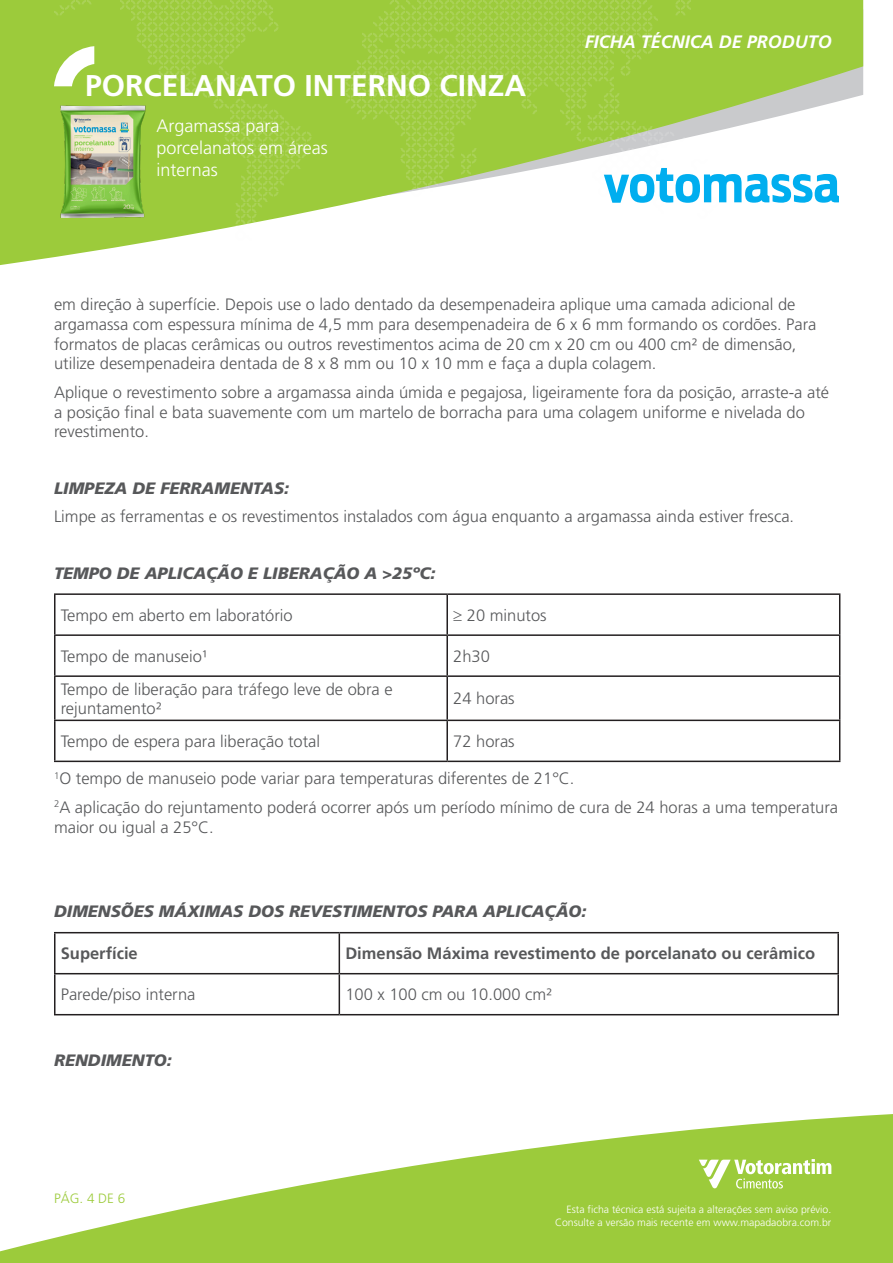
<style>
.page{position:relative;width:893px;height:1263px;background:#fff}
.page>*{position:absolute;margin:0;border:0;box-sizing:border-box;transform-origin:0 0}
.t1{font:700 30px "Frutiger LT Std";color:#fff}
.t2{font:300 18px/21.6px "Frutiger";color:#fff}
.t3{font:italic 700 18px "Frutiger LT Std";color:#fff}
.corpotexto{font:300 16.5px/19.8px "Frutiger";color:#57585a}
.t4{font:italic 900 16.5px "Frutiger LT Std";color:#57585a}
.t5{font:700 16.5px "Frutiger LT Std";color:#57585a}
.t6{font:300 13.5px "Frutiger";color:#9ccb3b}
.t7{font:300 10.5px/12.6px "Frutiger";color:#fff;text-align:right}
</style>
<div class="page">
<svg style="left:0;top:0;width:863px;height:265px"></svg>
<svg style="left:54px;top:0;width:692px;height:240px;fill:#9ccb3b"></svg>
<svg style="left:604px;top:168px;width:235px;height:35px"></svg>
<svg style="left:54px;top:46px;width:40px;height:40px"></svg>
<svg style="left:0;top:1114px;width:893px;height:149px;fill:#9ccb3b"></svg>
<svg style="left:699px;top:1159px;width:132px;height:29px"></svg>
<img style="left:54px;top:103px;width:97px;height:118px">
<hr style="left:54px;top:593px;width:393px;height:2px;background:#231f20">
<hr style="left:54px;top:595px;width:2px;height:39px;background:#231f20">
<hr style="left:447px;top:593px;width:393px;height:2px;background:#231f20">
<hr style="left:446px;top:595px;width:2px;height:39px;background:#231f20">
<hr style="left:839px;top:595px;width:1px;height:39px;background:#231f20">
<hr style="left:54px;top:634px;width:393px;height:2px;background:#231f20">
<hr style="left:54px;top:636px;width:2px;height:39px;background:#231f20">
<hr style="left:447px;top:634px;width:393px;height:2px;background:#231f20">
<hr style="left:446px;top:636px;width:2px;height:39px;background:#231f20">
<hr style="left:839px;top:636px;width:1px;height:39px;background:#231f20">
<hr style="left:54px;top:675px;width:393px;height:2px;background:#231f20">
<hr style="left:54px;top:677px;width:2px;height:43px;background:#231f20">
<hr style="left:447px;top:675px;width:393px;height:2px;background:#231f20">
<hr style="left:446px;top:677px;width:2px;height:43px;background:#231f20">
<hr style="left:839px;top:677px;width:1px;height:43px;background:#231f20">
<hr style="left:54px;top:720px;width:393px;height:1px;background:#231f20">
<hr style="left:54px;top:721px;width:2px;height:40px;background:#231f20">
<hr style="left:447px;top:720px;width:393px;height:1px;background:#231f20">
<hr style="left:446px;top:721px;width:2px;height:40px;background:#231f20">
<hr style="left:839px;top:721px;width:1px;height:40px;background:#231f20">
<hr style="left:54px;top:761px;width:393px;height:1px;background:#231f20">
<hr style="left:447px;top:761px;width:393px;height:1px;background:#231f20">
<hr style="left:54px;top:932px;width:285px;height:1px;background:#231f20">
<hr style="left:54px;top:933px;width:2px;height:40px;background:#231f20">
<hr style="left:339px;top:932px;width:500px;height:1px;background:#231f20">
<hr style="left:339px;top:933px;width:1px;height:40px;background:#231f20">
<hr style="left:837px;top:933px;width:2px;height:40px;background:#231f20">
<hr style="left:54px;top:973px;width:285px;height:1px;background:#231f20">
<hr style="left:54px;top:974px;width:2px;height:40px;background:#231f20">
<hr style="left:339px;top:973px;width:500px;height:1px;background:#231f20">
<hr style="left:339px;top:974px;width:1px;height:40px;background:#231f20">
<hr style="left:837px;top:974px;width:2px;height:40px;background:#231f20">
<hr style="left:54px;top:1014px;width:285px;height:1px;background:#231f20">
<hr style="left:339px;top:1014px;width:500px;height:1px;background:#231f20">
<h1 class="t1" style="left:85px;top:68px;width:442px">PORCELANATO INTERNO CINZA</h1>
<p class="t2" style="left:157px;top:116px;width:173px">Argamassa para porcelanatos em áreas internas</p>
<p class="t3" style="left:585px;top:31px;width:249px">FICHA TÉCNICA DE PRODUTO</p>
<p class="corpotexto" style="left:54px;top:295px;width:764px">em direção à superfície. Depois use o lado dentado da desempenadeira aplique uma camada adicional de argamassa com espessura mínima de 4,5 mm para desempenadeira de 6 x 6 mm formando os cordões. Para formatos de placas cerâmicas ou outros revestimentos acima de 20 cm x 20 cm ou 400 cm² de dimensão, utilize desempenadeira dentada de 8 x 8 mm ou 10 x 10 mm e faça a dupla colagem.</p>
<p class="corpotexto" style="left:54px;top:382px;width:777px">Aplique o revestimento sobre a argamassa ainda úmida e pegajosa, ligeiramente fora da posição, arraste-a até a posição final e bata suavemente com um martelo de borracha para uma colagem uniforme e nivelada do revestimento.</p>
<p class="t4" style="left:54px;top:478px;width:237px">LIMPEZA DE FERRAMENTAS:</p>
<p class="corpotexto" style="left:54px;top:507px;width:742px">Limpe as ferramentas e os revestimentos instalados com água enquanto a argamassa ainda estiver fresca.</p>
<p class="t4" style="left:54px;top:563px;width:383px">TEMPO DE APLICAÇÃO E LIBERAÇÃO A &gt;25ºC:</p>
<p class="corpotexto" style="left:61px;top:605px;width:233px">Tempo em aberto em laboratório</p>
<p class="corpotexto" style="left:453px;top:605px;width:95px">≥ 20 minutos</p>
<p class="corpotexto" style="left:61px;top:646px;width:149px">Tempo de manuseio¹</p>
<p class="corpotexto" style="left:453px;top:646px;width:38px">2h30</p>
<p class="corpotexto" style="left:61px;top:679px;width:333px">Tempo de liberação para tráfego leve de obra e rejuntamento²</p>
<p class="corpotexto" style="left:453px;top:689px;width:63px">24 horas</p>
<p class="corpotexto" style="left:61px;top:732px;width:261px">Tempo de espera para liberação total</p>
<p class="corpotexto" style="left:453px;top:732px;width:63px">72 horas</p>
<p class="corpotexto" style="left:54px;top:769px;width:522px"><sup>1</sup>O tempo de manuseio pode variar para temperaturas diferentes de 21°C.</p>
<p class="corpotexto" style="left:54px;top:797px;width:786px"><sup>2</sup>A aplicação do rejuntamento poderá ocorrer após um período mínimo de cura de 24 horas a uma temperatura maior ou igual a 25°C.</p>
<p class="t4" style="left:54px;top:902px;width:534px">DIMENSÕES MÁXIMAS DOS REVESTIMENTOS PARA APLICAÇÃO:</p>
<p class="t5" style="left:61px;top:944px;width:79px">Superfície</p>
<p class="t5" style="left:345px;top:944px;width:471px">Dimensão Máxima revestimento de porcelanato ou cerâmico</p>
<p class="corpotexto" style="left:61px;top:985px;width:136px">Parede/piso interna</p>
<p class="corpotexto" style="left:345px;top:985px;width:208px">100 x 100 cm ou 10.000 cm²</p>
<p class="t4" style="left:54px;top:1050px;width:119px">RENDIMENTO:</p>
<p class="t6" style="left:54px;top:1191px;width:73px">PÁG. 4 DE 6</p>
<p class="t7" style="left:555px;top:1204px;width:278px">Esta ficha técnica está sujeita a alterações sem aviso prévio.<br>Consulte a versão mais recente em www.mapadaobra.com.br</p>
</div>
